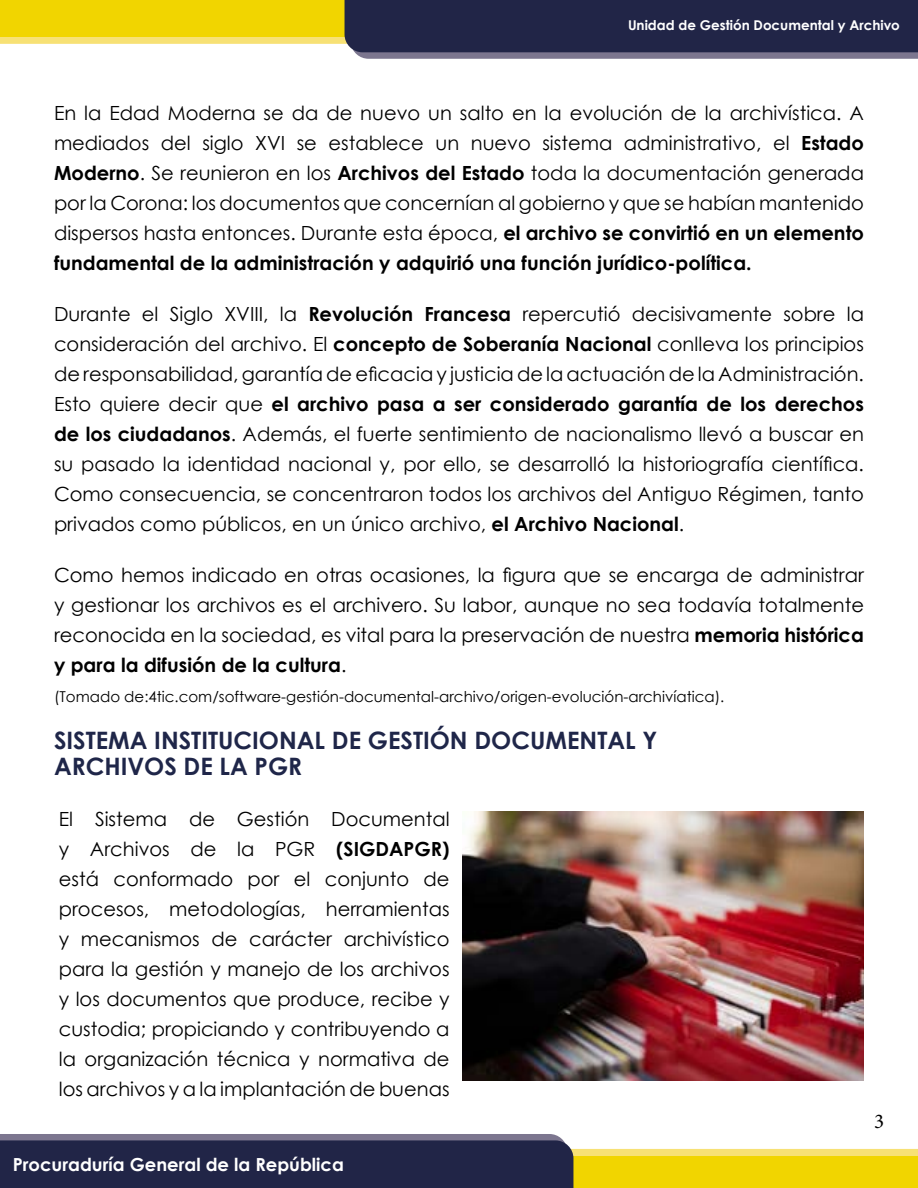
<style>
.page{position:relative;width:918px;height:1188px;background:#fff}
.page>*{position:absolute;margin:0;border:0;box-sizing:border-box;transform-origin:0 0}
.t1{font:700 24px "Century Gothic";color:#1f2649}
.t2{font:21px "Minion Pro";color:#000}
.t3{font:19.5px/30px "Century Gothic";color:#000;text-align:justify}
.t4{font:700 18px "Century Gothic";color:#fff}
.t5{font:15px "Century Gothic";color:#000}
.t6{font:700 13.5px "Century Gothic";color:#fff}
.s1{font-weight:700}
</style>
<div class="page">
<svg style="left:0;top:0;width:918px;height:59px;background:#77724f"></svg>
<svg style="left:0;top:1134px;width:918px;height:54px;background:#777252"></svg>
<img style="left:462px;top:812px;width:402px;height:268px">
<p class="t6" style="left:628px;top:15px;width:273px">Unidad de Gestión Documental y Archivo</p>
<p class="t3" style="left:54px;top:98px;width:812px">En la Edad Moderna se da de nuevo un salto en la evolución de la archivística. A mediados del siglo XVI se establece un nuevo sistema administrativo, el <span class="s1">Estado Moderno</span>. Se reunieron en los <span class="s1">Archivos del Estado</span> toda la documentación generada por la Corona: los documentos que concernían al gobierno y que se habían mantenido dispersos hasta entonces. Durante esta época, <span class="s1">el archivo se convirtió en un elemento fundamental de la administración y adquirió una función jurídico-política.</span></p>
<p class="t3" style="left:54px;top:299px;width:812px">Durante el Siglo XVIII, la <span class="s1">Revolución Francesa</span> repercutió decisivamente sobre la consideración del archivo. El <span class="s1">concepto de Soberanía Nacional</span> conlleva los principios de responsabilidad, garantía de eficacia y justicia de la actuación de la Administración.<br>Esto quiere decir que <span class="s1">el archivo pasa a ser considerado garantía de los derechos de los ciudadanos</span>. Además, el fuerte sentimiento de nacionalismo llevó a buscar en su pasado la identidad nacional y, por ello, se desarrolló la historiografía científica.<br>Como consecuencia, se concentraron todos los archivos del Antiguo Régimen, tanto privados como públicos, en un único archivo, <span class="s1">el Archivo Nacional</span>.</p>
<p class="t3" style="left:54px;top:560px;width:812px">Como hemos indicado en otras ocasiones, la figura que se encarga de administrar y gestionar los archivos es el archivero. Su labor, aunque no sea todavía totalmente reconocida en la sociedad, es vital para la preservación de nuestra <span class="s1">memoria histórica y para la difusión de la cultura</span>.</p>
<p class="t5" style="left:54px;top:686px;width:672px">(Tomado de:4tic.com/software-gestión-documental-archivo/origen-evolución-archivíatica).</p>
<p class="t1" style="left:54px;top:722px;width:605px">SISTEMA INSTITUCIONAL DE GESTIÓN DOCUMENTAL Y</p>
<p class="t1" style="left:54px;top:748px;width:250px">ARCHIVOS DE LA PGR</p>
<p class="t3" style="left:59px;top:804px;width:392px">El Sistema de Gestión Documental y Archivos de la PGR <span class="s1">(SIGDAPGR) </span>está conformado por el conjunto de procesos, metodologías, herramientas y mecanismos de carácter archivístico para la gestión y manejo de los archivos y los documentos que produce, recibe y custodia; propiciando y contribuyendo a la organización técnica y normativa de los archivos y a la implantación de buenas</p>
<p class="t2" style="left:874px;top:1107px;width:12px">3</p>
<p class="t4" style="left:13px;top:1151px;width:333px">Procuraduría General de la República</p>
</div>
